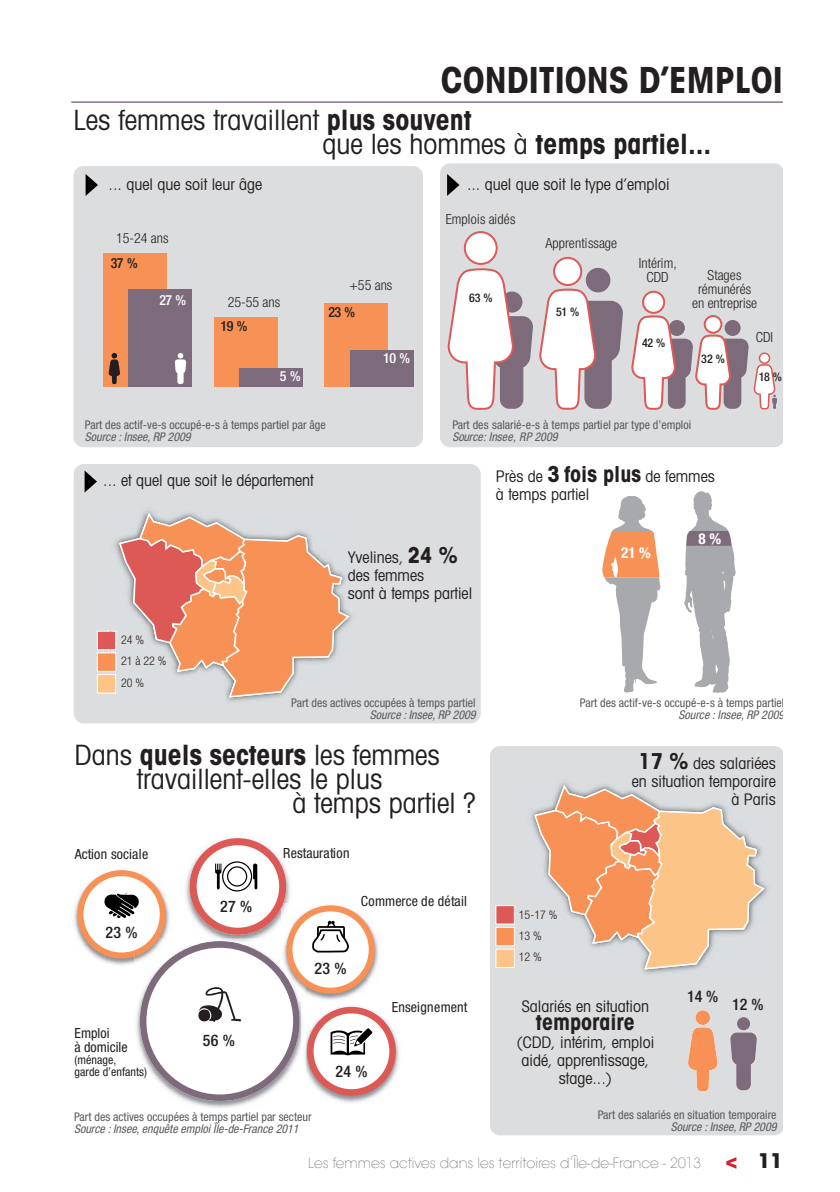
<style>
.page{position:relative;width:840px;height:1192px;background:#fff}
.page>*{position:absolute;margin:0;border:0;box-sizing:border-box;transform-origin:0 0}
.t1{font:700 condensed 36px "Avant Garde";color:#231f20}
.t2{font:condensed 28px/24px "Avant Garde";color:#231f20}
.t3{font:700 condensed 22px "Avant Garde";color:#231f20}
.t4{font:condensed 16px/18px "Avant Garde";color:#231f20}
.t5{font:500 condensed 16px "Helvetica Neue";letter-spacing:.025em;color:#231f20}
.t6{font:700 condensed 15px "Helvetica Neue";color:#fff}
.t7{font:300 condensed 14px/14px "Helvetica Neue";color:#231f20;text-align:center}
.t8{font:200 14px "Avant Garde";color:#58595b}
.t9{font:condensed 14px/14px "Helvetica Neue";color:#231f20}
.t10{font:condensed 14px "Helvetica Neue";letter-spacing:.025em;color:#231f20}
.t11{font:500 condensed 14px "Helvetica Neue";color:#231f20}
.t12{font:500 condensed 14px "Helvetica Neue";color:#fff}
.t13{font:condensed 12px "Helvetica Neue";color:#58595b}
.t14{font:italic condensed 12px "Helvetica Neue";color:#58595b}
.t15{font:300 condensed 12px/21.2px "Helvetica Neue";color:#231f20}
.t16{font:condensed 12px/12px "Helvetica Neue";color:#231f20}
.t17{font:500 condensed 12px "Helvetica Neue";letter-spacing:-.04em;color:#231f20}
.s1{font-weight:700}
.s2{font-weight:700;font-size:22px}
.s3{font-weight:700;font-size:20px;color:#d2232a}
.s4{font-weight:700;font-size:20px;color:#231f20}
</style>
<div class="page">
<div style="left:490px;top:746px;width:293px;height:389px;background:#dcddde"></div>
<div style="left:74px;top:464px;width:407px;height:259px;background:#dcddde;border-radius:10px"></div>
<div style="left:440px;top:163px;width:343px;height:284px;background:#dcddde"></div>
<div style="left:73px;top:166px;width:350px;height:281px;background:#dcddde;border-radius:10px"></div>
<div style="left:103px;top:253px;width:64px;height:134px;background:#f79155"></div>
<div style="left:214px;top:317px;width:63px;height:70px;background:#f79155"></div>
<div style="left:325px;top:303px;width:63px;height:84px;background:#f79155"></div>
<div style="left:240px;top:368px;width:63px;height:19px;background:#7d6b7c"></div>
<div style="left:496px;top:906px;width:18px;height:18px;background:#dc5956"></div>
<div style="left:495px;top:905px;width:20px;height:20px;border:1px solid #fff"></div>
<div style="left:496px;top:927px;width:18px;height:19px;background:#f79155"></div>
<div style="left:495px;top:927px;width:20px;height:19px;border:1px solid #fff"></div>
<div style="left:496px;top:949px;width:18px;height:18px;background:#fdc487"></div>
<div style="left:495px;top:949px;width:20px;height:19px;border:1px solid #fff"></div>
<svg style="left:554px;top:258px;width:27px;height:27px"></svg>
<div style="left:553px;top:257px;width:29px;height:29px;border:2px solid #dc5956;border-radius:50%"></div>
<div style="left:643px;top:292px;width:21px;height:21px;background:#fff;border-radius:50%"></div>
<div style="left:642px;top:291px;width:23px;height:23px;border:2px solid #dc5956;border-radius:50%"></div>
<div style="left:695px;top:1010px;width:15px;height:15px;background:#f79155;border-radius:50%"></div>
<svg style="left:688px;top:1027px;width:30px;height:64px;background:#eeab83"></svg>
<div style="left:737px;top:1017px;width:13px;height:13px;background:#7d6b7c;border-radius:50%"></div>
<svg style="left:730px;top:1033px;width:27px;height:57px;background:#978b97"></svg>
<svg style="left:86px;top:174px;width:12px;height:22px"></svg>
<svg style="left:447px;top:174px;width:13px;height:22px"></svg>
<svg style="left:85px;top:471px;width:12px;height:21px"></svg>
<div style="left:129px;top:289px;width:63px;height:98px;background:#7d6b7c"></div>
<div style="left:350px;top:350px;width:63px;height:37px;background:#7d6b7c"></div>
<img style="left:187px;top:1002px;width:115px;height:106px">
<svg style="left:97px;top:511px;width:254px;height:187px"></svg>
<div style="left:526px;top:776px;width:248px;height:202px;background:#dadee1"></div>
<img style="left:526px;top:910px;width:7px;height:9px">
<img style="left:526px;top:931px;width:7px;height:9px">
<img style="left:526px;top:953px;width:7px;height:8px">
<svg style="left:533px;top:783px;width:233px;height:187px;background:#eabf9e"></svg>
<img style="left:304px;top:1006px;width:95px;height:97px">
<div style="left:310px;top:1010px;width:83px;height:82px;background:#fff;border-radius:50%"></div>
<div style="left:307px;top:1007px;width:89px;height:89px;border:7px solid #dc5956;border-radius:50%"></div>
<img style="left:74px;top:874px;width:29px;height:87px">
<svg style="left:80px;top:873px;width:83px;height:82px"></svg>
<div style="left:77px;top:870px;width:89px;height:88px;border:6px solid #f79155;border-radius:50%"></div>
<img style="left:300px;top:905px;width:79px;height:95px">
<img style="left:300px;top:978px;width:5px;height:22px">
<div style="left:289px;top:908px;width:83px;height:83px;background:#fff;border-radius:50%"></div>
<div style="left:286px;top:905px;width:89px;height:89px;border:6px solid #f79155;border-radius:50%"></div>
<svg style="left:331px;top:1028px;width:42px;height:27px"></svg>
<svg style="left:312px;top:921px;width:37px;height:32px"></svg>
<svg style="left:103px;top:838px;width:197px;height:263px"></svg>
<svg style="left:223px;top:862px;width:29px;height:29px"></svg>
<div style="left:222px;top:861px;width:30px;height:31px;border:1px solid #000;border-radius:50%"></div>
<div style="left:228px;top:867px;width:19px;height:19px;background:#fff;border-radius:50%"></div>
<div style="left:227px;top:866px;width:20px;height:21px;border:1px solid #000;border-radius:50%"></div>
<div style="left:465px;top:232px;width:32px;height:32px;background:#fff;border-radius:50%"></div>
<div style="left:464px;top:231px;width:34px;height:34px;border:2px solid #dc5956;border-radius:50%"></div>
<svg style="left:447px;top:266px;width:177px;height:145px"></svg>
<svg style="left:630px;top:314px;width:147px;height:97px"></svg>
<svg style="left:109px;top:353px;width:11px;height:31px"></svg>
<svg style="left:175px;top:353px;width:11px;height:31px"></svg>
<svg style="left:684px;top:491px;width:52px;height:202px"></svg>
<svg style="left:602px;top:496px;width:59px;height:197px"></svg>
<hr style="left:71px;top:101px;width:712px;height:2px;background:#7d6b7c">
<h1 class="t1" style="left:441px;top:67px;width:344px">CONDITIONS D’EMPLOI</h1>
<h2 class="t2" style="left:323px;top:111px;width:390px;text-indent:-249px">Les femmes travaillent <span class="s1">plus souvent<br></span>que les hommes à <span class="s1">temps partiel...</span></h2>
<p class="t4" style="left:109px;top:177px;width:155px">... quel que soit leur âge</p>
<p class="t7" style="left:116px;top:232px;width:54px">15-24 ans</p>
<p class="t4" style="left:467px;top:177px;width:204px">... quel que soit le type d’emploi</p>
<p class="t7" style="left:446px;top:213px;width:72px">Emplois aidés</p>
<p class="t7" style="left:546px;top:237px;width:73px">Apprentissage</p>
<p class="t11" style="left:111px;top:258px;width:28px">37 %</p>
<p class="t12" style="left:159px;top:295px;width:28px">27 %</p>
<p class="t7" style="left:228px;top:296px;width:54px">25-55 ans</p>
<p class="t11" style="left:221px;top:321px;width:28px">19 %</p>
<p class="t7" style="left:350px;top:279px;width:44px">+55 ans</p>
<p class="t11" style="left:328px;top:307px;width:28px">23 %</p>
<p class="t17" style="left:469px;top:293px;width:25px">63 %</p>
<p class="t17" style="left:556px;top:308px;width:25px">51 %</p>
<p class="t7" style="left:639px;top:257px;width:39px">Intérim,<br>CDD</p>
<p class="t17" style="left:642px;top:338px;width:25px">42 %</p>
<p class="t7" style="left:692px;top:269px;width:67px">Stages rémunérés en entreprise</p>
<p class="t7" style="left:756px;top:331px;width:19px">CDI</p>
<p class="t12" style="left:383px;top:353px;width:28px">10 %</p>
<p class="t17" style="left:701px;top:355px;width:25px">32 %</p>
<p class="t12" style="left:280px;top:371px;width:22px">5 %</p>
<p class="t17" style="left:759px;top:372px;width:25px">18 %</p>
<p class="t13" style="left:85px;top:420px;width:242px">Part des actif-ve-s occupé-e-s à temps partiel par âge</p>
<p class="t14" style="left:85px;top:432px;width:107px">Source : Insee, RP 2009</p>
<p class="t13" style="left:452px;top:420px;width:240px">Part des salarié-e-s à temps partiel par type d’emploi</p>
<p class="t14" style="left:452px;top:432px;width:107px">Source: Insee, RP 2009</p>
<p class="t4" style="left:103px;top:473px;width:212px">... et quel que soit le département</p>
<p class="t4" style="left:496px;top:468px;width:220px">Près de <span class="s2">3 fois plus</span> de femmes à temps partiel</p>
<p class="t6" style="left:699px;top:533px;width:24px">8 %</p>
<p class="t15" style="left:121px;top:630px;width:47px">24 %<br>21 à 22 %<br>20 %</p>
<p class="t4" style="left:348px;top:550px;width:126px">Yvelines, <span class="s2">24 % </span>des femmes<br>sont à temps partiel</p>
<p class="t13" style="left:291px;top:698px;width:186px">Part des actives occupées à temps partiel</p>
<p class="t14" style="left:370px;top:710px;width:107px">Source : Insee, RP 2009</p>
<h2 class="t2" style="left:75px;top:745px;width:367px">Dans <span class="s1">quels secteurs</span> les femmes</h2>
<h2 class="t2" style="left:137px;top:769px;width:247px">travaillent-elles le plus</h2>
<h2 class="t2" style="left:293px;top:793px;width:185px">à temps partiel ?</h2>
<p class="t9" style="left:75px;top:848px;width:75px">Action sociale</p>
<p class="t9" style="left:283px;top:847px;width:68px">Restauration</p>
<p class="t5" style="left:106px;top:926px;width:34px">23 %</p>
<p class="t5" style="left:220px;top:900px;width:34px">27 %</p>
<p class="t10" style="left:361px;top:896px;width:108px">Commerce de détail</p>
<p class="t5" style="left:314px;top:962px;width:34px">23 %</p>
<p class="t10" style="left:392px;top:1002px;width:77px">Enseignement</p>
<p class="t9" style="left:75px;top:1027px;width:55px">Emploi<br>à domicile</p>
<p class="t16" style="left:75px;top:1054px;width:74px">(ménage,<br>garde d’enfants)</p>
<p class="t5" style="left:203px;top:1034px;width:34px">56 %</p>
<p class="t13" style="left:74px;top:1113px;width:239px">Part des actives occupées à temps partiel par secteur</p>
<p class="t14" style="left:74px;top:1125px;width:226px">Source : Insee, enquête emploi Île-de-France 2011</p>
<p class="t5" style="left:335px;top:1066px;width:34px">24 %</p>
<p class="t6" style="left:621px;top:547px;width:31px">21 %</p>
<p class="t13" style="left:580px;top:698px;width:206px">Part des actif-ve-s occupé-e-s à temps partiel</p>
<p class="t14" style="left:678px;top:710px;width:107px">Source : Insee, RP 2009</p>
<p class="t15" style="left:519px;top:905px;width:40px">15-17 %<br>13 %<br>12 %</p>
<p class="t4" style="left:632px;top:756px;width:145px;text-align:right"><span class="s2">17 %</span> des salariées en situation temporaire à Paris</p>
<p class="t4" style="left:522px;top:999px;width:129px">Salariés en situation</p>
<h3 class="t3" style="left:536px;top:1014px;width:100px">temporaire</h3>
<p class="t4" style="left:517px;top:1035px;width:139px;text-align:center">(CDD, intérim, emploi aidé, apprentissage, stage...)</p>
<p class="t5" style="left:687px;top:991px;width:33px">14 %</p>
<p class="t5" style="left:732px;top:999px;width:33px">12 %</p>
<p class="t13" style="left:598px;top:1111px;width:180px">Part des salariés en situation temporaire</p>
<p class="t14" style="left:671px;top:1123px;width:107px">Source : Insee, RP 2009</p>
<p class="t8" style="left:308px;top:1158px;width:476px">Les femmes actives dans les territoires d’Île-de-France - 2013 <span class="s3">&lt;</span> <span class="s4">11</span></p>
</div>
